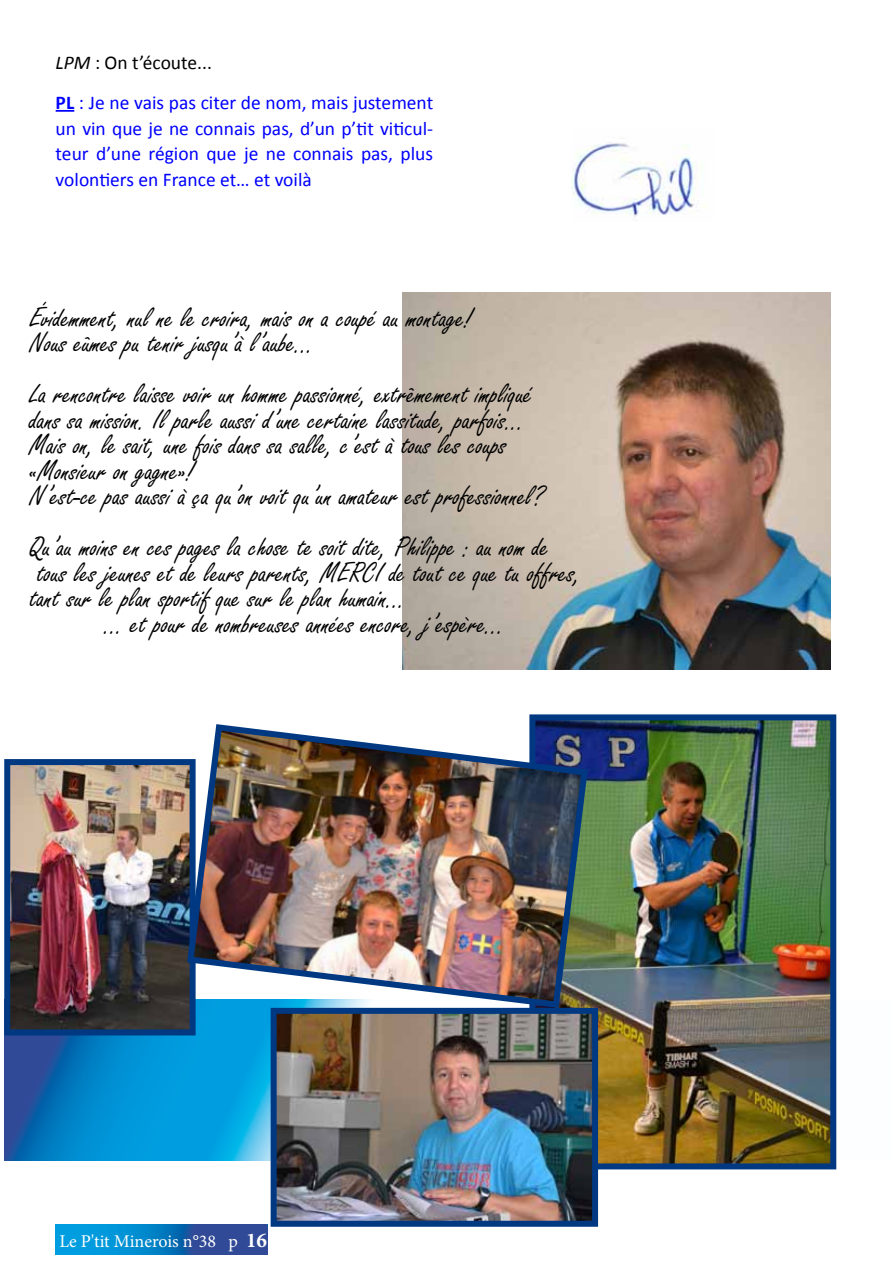
<style>
.page{position:relative;width:893px;height:1263px;background:#fff}
.page>*{position:absolute;margin:0;border:0;box-sizing:border-box;transform-origin:0 0}
.t1{font:30px/25.5px "Freestyle Script";color:#000}
.t2{font:19.5px/25.5px "Calibri";color:#00f}
.t3{font:18px "Minion Pro";letter-spacing:-.005em;color:#fff}
.s1{font-style:italic;color:#000}
.s2{color:#000}
.s3{font-weight:700}
.s4{font-weight:700;font-size:21px}
</style>
<div class="page">
<svg style="left:55px;top:1225px;width:213px;height:29px;background:#1273ba"></svg>
<img style="left:402px;top:292px;width:429px;height:377px">
<svg style="left:4px;top:999px;width:833px;height:162px;background:#0a8bce"></svg>
<img style="left:571px;top:142px;width:131px;height:75px">
<svg style="left:56px;top:110px;width:18px;height:2px"></svg>
<img style="left:11px;top:766px;width:178px;height:262px">
<div style="left:4px;top:759px;width:192px;height:276px;border:6px solid #003882"></div>
<img style="left:591px;top:721px;width:238px;height:441px">
<div style="left:529px;top:714px;width:307px;height:455px;border:6px solid #003882"></div>
<img style="left:278px;top:1015px;width:313px;height:205px">
<div style="left:271px;top:1008px;width:327px;height:219px;border:6px solid #003882"></div>
<img style="left:184px;top:721px;width:407px;height:290px">
<p class="t2" style="left:56px;top:42px;width:379px;line-height:40.5px"><span class="s1">LPM</span> <span class="s2">: On t’écoute...<br></span><span class="s3">PL</span> : Je ne vais pas citer de nom, mais justement</p>
<p class="t2" style="left:56px;top:115px;width:379px;text-align:justify">un vin que je ne connais pas, d’un p’tit viticul&shy;teur d’une région que je ne connais pas, plus volontiers en France et… et voilà</p>
<p class="t1" style="left:30px;top:306px;width:444px">Évidemment, nul ne le croira, mais on a coupé au montage!<br>Nous eûmes pu tenir jusqu’à l’aube...</p>
<p class="t1" style="left:30px;top:383px;width:515px">La rencontre laisse voir un homme passionné, extrêmement impliqué dans sa mission. Il parle aussi d’une certaine lassitude, parfois...<br>Mais on, le sait, une fois dans sa salle, c’est à tous les coups «Monsieur on gagne»!<br>N’est-ce pas aussi à ça qu’on voit qu’un amateur est professionnel?</p>
<p class="t1" style="left:30px;top:536px;width:521px">Qu’au moins en ces pages la chose te soit dite, Philippe : au nom de</p>
<p class="t1" style="left:37px;top:561px;width:546px">tous les jeunes et de leurs parents, MERCI de tout ce que tu offres,</p>
<p class="t1" style="left:30px;top:587px;width:378px">tant sur le plan sportif que sur le plan humain...</p>
<p class="t1" style="left:105px;top:612px;width:401px">... et pour de nombreuses années encore, j’espère...</p>
<p class="t3" style="left:59px;top:1229px;width:209px">Le P'tit Minerois n°38 p <span class="s4">16</span></p>
</div>
